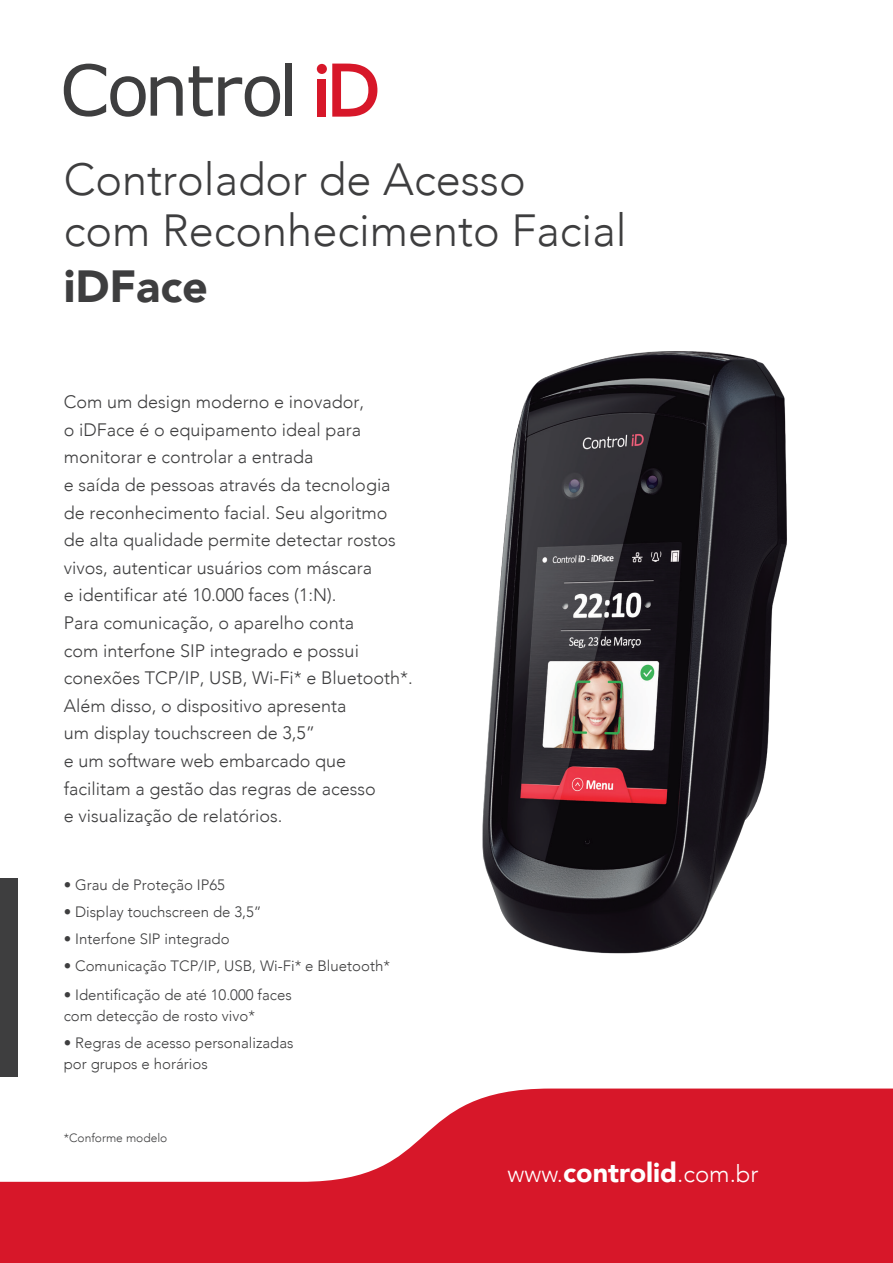
<style>
.page{position:relative;width:893px;height:1263px;background:#fff}
.page>*{position:absolute;margin:0;border:0;box-sizing:border-box;transform-origin:0 0}
.t1{font:300 45px/51px "Avenir";color:#3e3e3f}
.t2{font:900 45px "Avenir";color:#3e3e3f}
.t3{font:300 24px "Avenir";color:#fff}
.t4{font:300 18px/27.6px "Avenir";color:#3e3e3f}
.t5{font:300 15px/21px "Avenir";color:#3e3e3f}
.t6{font:300 12px "Avenir";color:#3e3e3f}
.s1{font-weight:900;font-size:27px}
</style>
<div class="page">
<svg style="left:0;top:1088px;width:893px;height:175px;fill:#d71729"></svg>
<div style="left:0;top:878px;width:18px;height:199px;background:#3e3e3f"></div>
<svg style="left:64px;top:64px;width:119px;height:53px"></svg>
<svg style="left:189px;top:66px;width:91px;height:51px"></svg>
<div style="left:285px;top:64px;width:7px;height:52px;background:#3e3e3f"></div>
<svg style="left:332px;top:64px;width:45px;height:53px"></svg>
<div style="left:318px;top:79px;width:8px;height:38px;background:#d71729"></div>
<div style="left:317px;top:64px;width:10px;height:10px;background:#d71729;border-radius:50%"></div>
<img style="left:482px;top:351px;width:305px;height:603px">
<p class="t1" style="left:64px;top:154px;width:564px">Controlador de Acesso<br>com Reconhecimento Facial</p>
<p class="t2" style="left:64px;top:248px;width:146px">iDFace</p>
<p class="t4" style="left:64px;top:388px;width:351px">Com um design moderno e inovador,<br>o iDFace é o equipamento ideal para monitorar e controlar a entrada<br>e saída de pessoas através da tecnologia de reconhecimento facial. Seu algoritmo de alta qualidade permite detectar rostos vivos, autenticar usuários com máscara<br>e identificar até 10.000 faces (1:N).<br>Para comunicação, o aparelho conta<br>com interfone SIP integrado e possui conexões TCP/IP, USB, Wi-Fi* e Bluetooth*.<br>Além disso, o dispositivo apresenta<br>um display touchscreen de 3,5”<br>e um software web embarcado que facilitam a gestão das regras de acesso<br>e visualização de relatórios.</p>
<p class="t5" style="left:64px;top:874px;width:163px">• Grau de Proteção IP65</p>
<p class="t5" style="left:64px;top:901px;width:199px">• Display touchscreen de 3,5”</p>
<p class="t5" style="left:64px;top:928px;width:167px">• Interfone SIP integrado</p>
<p class="t5" style="left:64px;top:955px;width:328px">• Comunicação TCP/IP, USB, Wi-Fi* e Bluetooth*</p>
<p class="t5" style="left:64px;top:984px;width:229px">• Identificação de até 10.000 faces com detecção de rosto vivo*</p>
<p class="t5" style="left:64px;top:1032px;width:231px">• Regras de acesso personalizadas por grupos e horários</p>
<p class="t6" style="left:64px;top:1131px;width:105px">*Conforme modelo</p>
<p class="t3" style="left:508px;top:1159px;width:252px">www.<span class="s1">controlid</span>.com.br</p>
</div>
